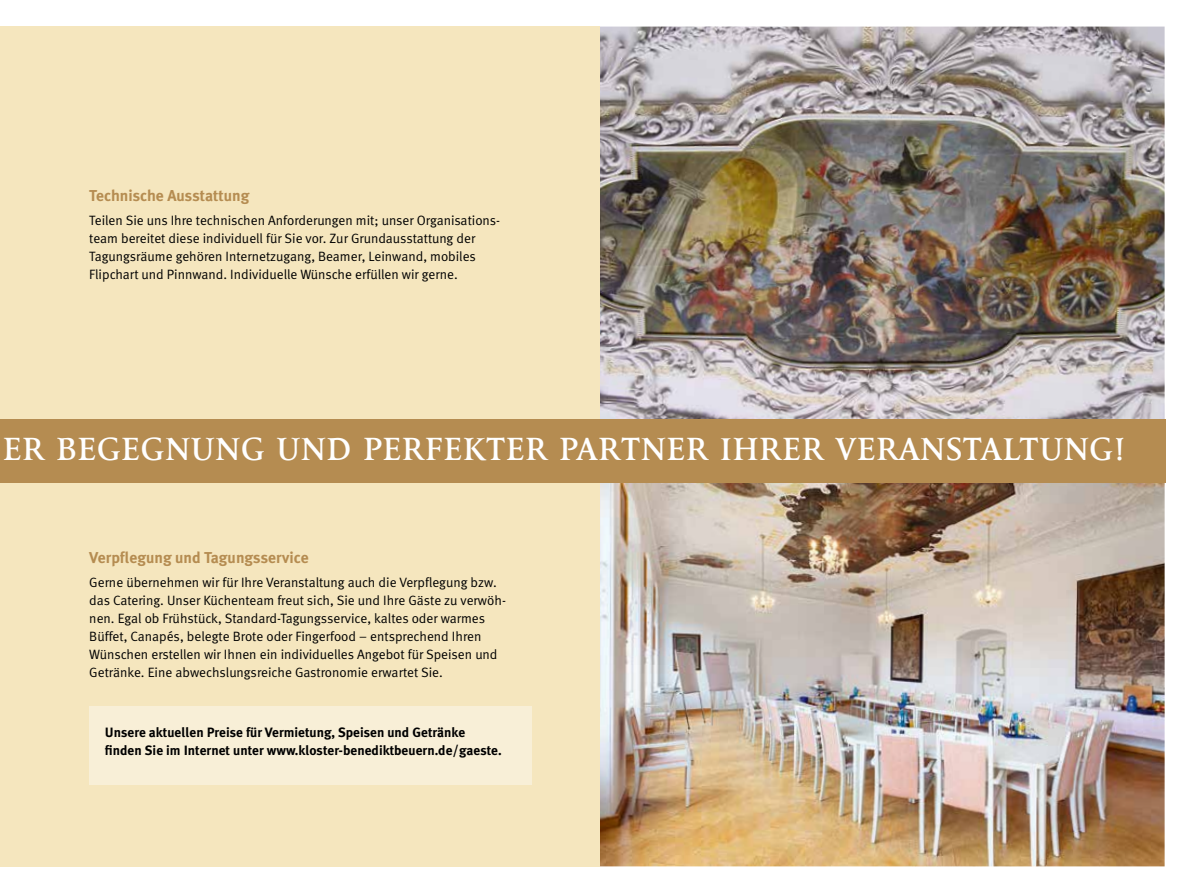
<style>
.page{position:relative;width:1191px;height:893px;background:#fff}
.page>*{position:absolute;margin:0;border:0;box-sizing:border-box;transform-origin:0 0}
.t1{font:500 33px "Tibere";letter-spacing:.015em;color:#fff}
.t2{font:700 15.75px "Meta Plus";color:#b58c51}
.t3{font:13.5px/18px "Meta Normal LF";color:#000}
.t4{font:700 13.5px/18px "Meta Plus";color:#000}
</style>
<div class="page">
<img style="left:600px;top:27px;width:564px;height:392px">
<img style="left:600px;top:483px;width:564px;height:383px">
<div style="left:0;top:27px;width:600px;height:840px;background:#f5e6be"></div>
<div style="left:0;top:419px;width:1165px;height:64px;background:#b58c51"></div>
<div style="left:89px;top:707px;width:442px;height:78px;background:#f8efd7"></div>
<p class="t2" style="left:89px;top:187px;width:161px">Technische Ausstattung</p>
<p class="t3" style="left:89px;top:212px;width:412px">Teilen Sie uns Ihre technischen Anforderungen mit; unser Organisations&shy;team bereitet diese individuell für Sie vor. Zur Grundausstattung der Tagungsräume gehören Internetzugang, Beamer, Leinwand, mobiles Flipchart und Pinnwand. Individuelle Wünsche erfüllen wir gerne.</p>
<h1 class="t1" style="left:3px;top:431px;width:1123px">ER BEGEGNUNG UND PERFEKTER PARTNER IHRER VERANSTALTUNG!</h1>
<p class="t2" style="left:89px;top:548px;width:221px">Verpflegung und Tagungsservice</p>
<p class="t3" style="left:89px;top:573px;width:418px">Gerne übernehmen wir für Ihre Veranstaltung auch die Verpflegung bzw. das Catering. Unser Küchenteam freut sich, Sie und Ihre Gäste zu verwöh&shy;nen. Egal ob Frühstück, Standard-Tagungsservice, kaltes oder warmes Büffet, Canapés, belegte Brote oder Fingerfood – entsprechend Ihren Wünschen erstellen wir Ihnen ein individuelles Angebot für Speisen und Getränke. Eine abwechslungsreiche Gastronomie erwartet Sie.</p>
<p class="t4" style="left:105px;top:723px;width:398px">Unsere aktuellen Preise für Vermietung, Speisen und Getränke finden Sie im Internet unter www.kloster-benediktbeuern.de/gaeste.</p>
</div>
